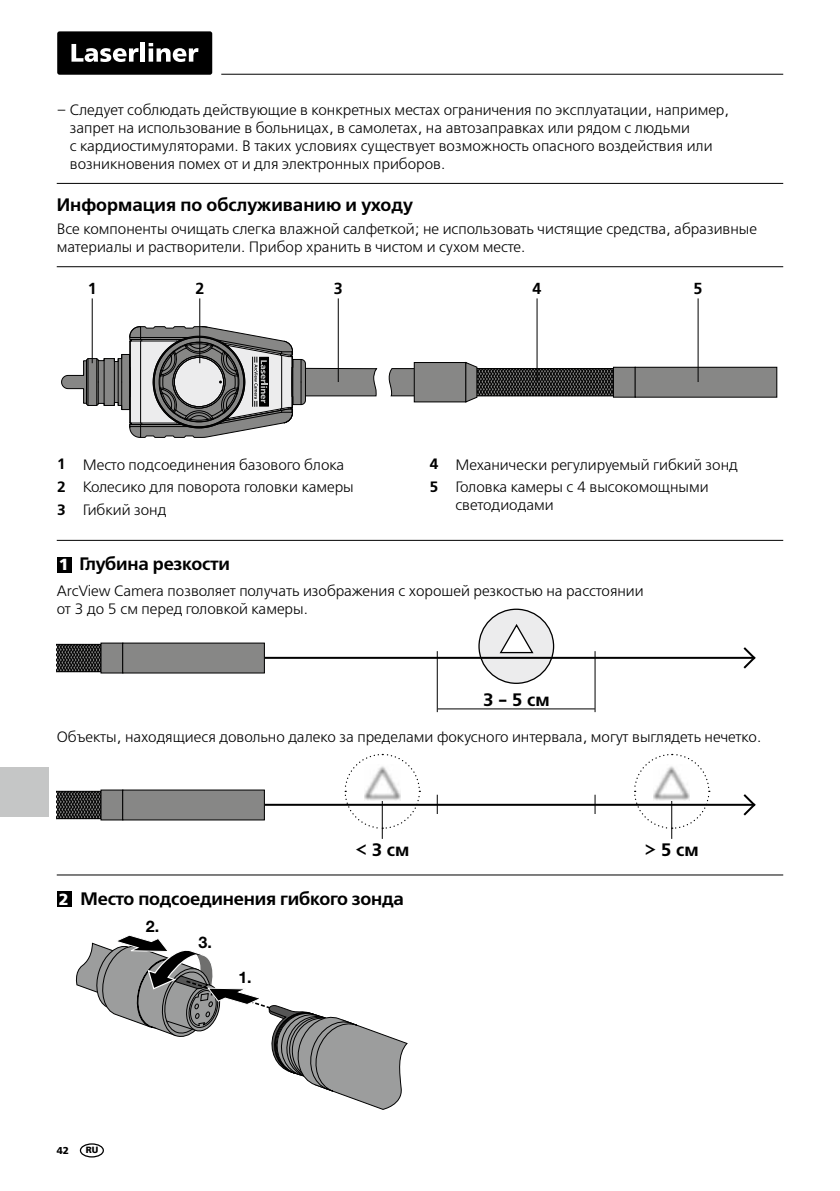
<style>
.page{position:relative;width:840px;height:1191px;background:#fff}
.page>*{position:absolute;margin:0;border:0;box-sizing:border-box;transform-origin:0 0}
.t1{font:600 18px "Free Set";letter-spacing:-.01em;color:#000}
.t2{font:700 16px "Helvetica Neue LT Pro";color:#000}
.t3{font:700 16px "Frutiger LT Com";color:#000}
.t4{font:300 15px/18px "Free Set";color:#000}
.t5{font:900 10px "Frutiger LT Com";color:#000}
.t6{font:900 9px "Frutiger LT Com";color:#000}
.s1{font-weight:600}
.s2{font-family:"Frutiger LT Com";font-weight:900;font-size:16px;color:#fff}
</style>
<div class="page">
<hr style="left:221px;top:74px;width:561px;height:1px;background:#000">
<div style="left:57px;top:31px;width:155px;height:44px;background:#000;border-radius:2px"></div>
<svg style="left:71px;top:44px;width:67px;height:18px"></svg>
<hr style="left:141px;top:43px;width:4px;height:19px;background:#fff">
<svg style="left:148px;top:43px;width:50px;height:19px"></svg>
<hr style="left:57px;top:183px;width:725px;height:1px;background:#000">
<hr style="left:57px;top:266px;width:725px;height:1px;background:#000">
<svg style="left:388px;top:368px;width:26px;height:28px"></svg>
<div style="left:613px;top:367px;width:22px;height:30px;background:#878786"></div>
<div style="left:613px;top:367px;width:22px;height:30px;border:1px solid #000"></div>
<div style="left:634px;top:367px;width:142px;height:30px;background:#878786"></div>
<div style="left:634px;top:367px;width:142px;height:30px;border:1px solid #000"></div>
<div style="left:414px;top:362px;width:51px;height:40px;background:#878786"></div>
<div style="left:414px;top:362px;width:52px;height:40px;border:1px solid #000"></div>
<svg style="left:465px;top:362px;width:148px;height:40px"></svg>
<svg style="left:61px;top:326px;width:316px;height:112px"></svg>
<hr style="left:92px;top:298px;width:1px;height:65px;background:#000">
<hr style="left:199px;top:298px;width:1px;height:65px;background:#000">
<hr style="left:338px;top:298px;width:1px;height:84px;background:#000">
<hr style="left:536px;top:298px;width:1px;height:84px;background:#000">
<hr style="left:697px;top:298px;width:1px;height:84px;background:#000">
<hr style="left:57px;top:540px;width:725px;height:1px;background:#000">
<hr style="left:57px;top:874px;width:725px;height:1px;background:#000">
<div style="left:57px;top:557px;width:15px;height:15px;background:#000"></div>
<div style="left:57px;top:891px;width:15px;height:16px;background:#000"></div>
<svg style="left:75px;top:935px;width:332px;height:174px"></svg>
<div style="left:479px;top:609px;width:74px;height:74px;background:#ececed;border-radius:50%"></div>
<div style="left:478px;top:608px;width:76px;height:76px;border:1px solid #000;border-radius:50%"></div>
<svg style="left:499px;top:624px;width:35px;height:30px"></svg>
<hr style="left:213px;top:657px;width:539px;height:2px;background:#000">
<svg style="left:741px;top:647px;width:15px;height:22px"></svg>
<hr style="left:437px;top:708px;width:157px;height:1px;background:#000">
<hr style="left:436px;top:651px;width:1px;height:61px;background:#000">
<hr style="left:594px;top:651px;width:1px;height:61px;background:#000">
<svg style="left:57px;top:644px;width:44px;height:28px"></svg>
<div style="left:101px;top:643px;width:22px;height:30px;background:#878786"></div>
<div style="left:123px;top:643px;width:141px;height:30px;background:#878786"></div>
<div style="left:122px;top:643px;width:142px;height:30px;border:1px solid #000"></div>
<svg style="left:741px;top:794px;width:15px;height:22px"></svg>
<svg style="left:436px;top:794px;width:1px;height:20px"></svg>
<svg style="left:594px;top:794px;width:1px;height:20px"></svg>
<hr style="left:382px;top:784px;width:1px;height:55px;background:#000">
<hr style="left:213px;top:804px;width:540px;height:2px;background:#000">
<svg style="left:344px;top:753px;width:76px;height:76px"></svg>
<img style="left:364px;top:764px;width:36px;height:36px">
<hr style="left:671px;top:784px;width:1px;height:55px;background:#000">
<svg style="left:633px;top:753px;width:76px;height:76px"></svg>
<img style="left:653px;top:764px;width:36px;height:36px">
<svg style="left:57px;top:791px;width:44px;height:28px"></svg>
<div style="left:101px;top:790px;width:22px;height:30px;background:#878786"></div>
<div style="left:123px;top:790px;width:141px;height:30px;background:#878786"></div>
<div style="left:80px;top:1143px;width:24px;height:14px;border:1px solid #000;border-radius:50%"></div>
<div style="left:0;top:767px;width:48px;height:50px;background:#c5c6c6"></div>
<p class="t4" style="left:70px;top:101px;width:660px;text-indent:-13px">– Следует соблюдать действующие в конкретных местах ограничения по эксплуатации, например, запрет на использование в больницах, в самолетах, на автозаправках или рядом с людьми<br>с кардиостимуляторами. В таких условиях существует возможность опасного воздействия или возникновения помех от и для электронных приборов.</p>
<p class="t1" style="left:57px;top:193px;width:357px">Информация по обслуживанию и уходу</p>
<p class="t4" style="left:57px;top:220px;width:701px">Все компоненты очищать слегка влажной салфеткой; не использовать чистящие средства, абразивные материалы и растворители. Прибор хранить в чистом и сухом месте.</p>
<p class="t3" style="left:88px;top:279px;width:10px">1</p>
<p class="t3" style="left:195px;top:279px;width:10px">2</p>
<p class="t3" style="left:333px;top:279px;width:10px">3</p>
<p class="t3" style="left:532px;top:279px;width:10px">4</p>
<p class="t3" style="left:693px;top:279px;width:10px">5</p>
<p class="t4" style="left:57px;top:453px;width:298px;line-height:22.8px"><span class="s1">1</span> Место подсоединения базового блока<br><span class="s1">2</span> Колесико для поворота головки камеры<br><span class="s1">3</span> Гибкий зонд</p>
<p class="t4" style="left:429px;top:453px;width:310px;line-height:22.8px"><span class="s1">4</span> Механически регулируемый гибкий зонд<br><span class="s1">5</span> Головка камеры с 4 высокомощными</p>
<p class="t4" style="left:455px;top:496px;width:100px">светодиодами</p>
<p class="t1" style="left:59px;top:553px;width:173px"><span class="s2">1</span> Глубина резкости</p>
<p class="t4" style="left:57px;top:582px;width:588px">ArcView Camera позволяет получать изображения с хорошей резкостью на расстоянии от 3 до 5 см перед головкой камеры.</p>
<p class="t1" style="left:482px;top:688px;width:68px">3 - 5 cм</p>
<p class="t4" style="left:57px;top:728px;width:705px">Объекты, находящиеся довольно далеко за пределами фокусного интервала, могут выглядеть нечетко.</p>
<p class="t1" style="left:355px;top:839px;width:56px">&lt; 3 cм</p>
<p class="t1" style="left:644px;top:839px;width:56px">&gt; 5 cм</p>
<p class="t1" style="left:59px;top:888px;width:346px"><span class="s2">2</span> Место подсоединения гибкого зонда</p>
<p class="t2" style="left:146px;top:916px;width:15px">2.</p>
<p class="t2" style="left:198px;top:932px;width:15px">3.</p>
<p class="t2" style="left:238px;top:967px;width:15px">1.</p>
<p class="t5" style="left:57px;top:1144px;width:14px">42</p>
<p class="t6" style="left:86px;top:1144px;width:14px">RU</p>
</div>
